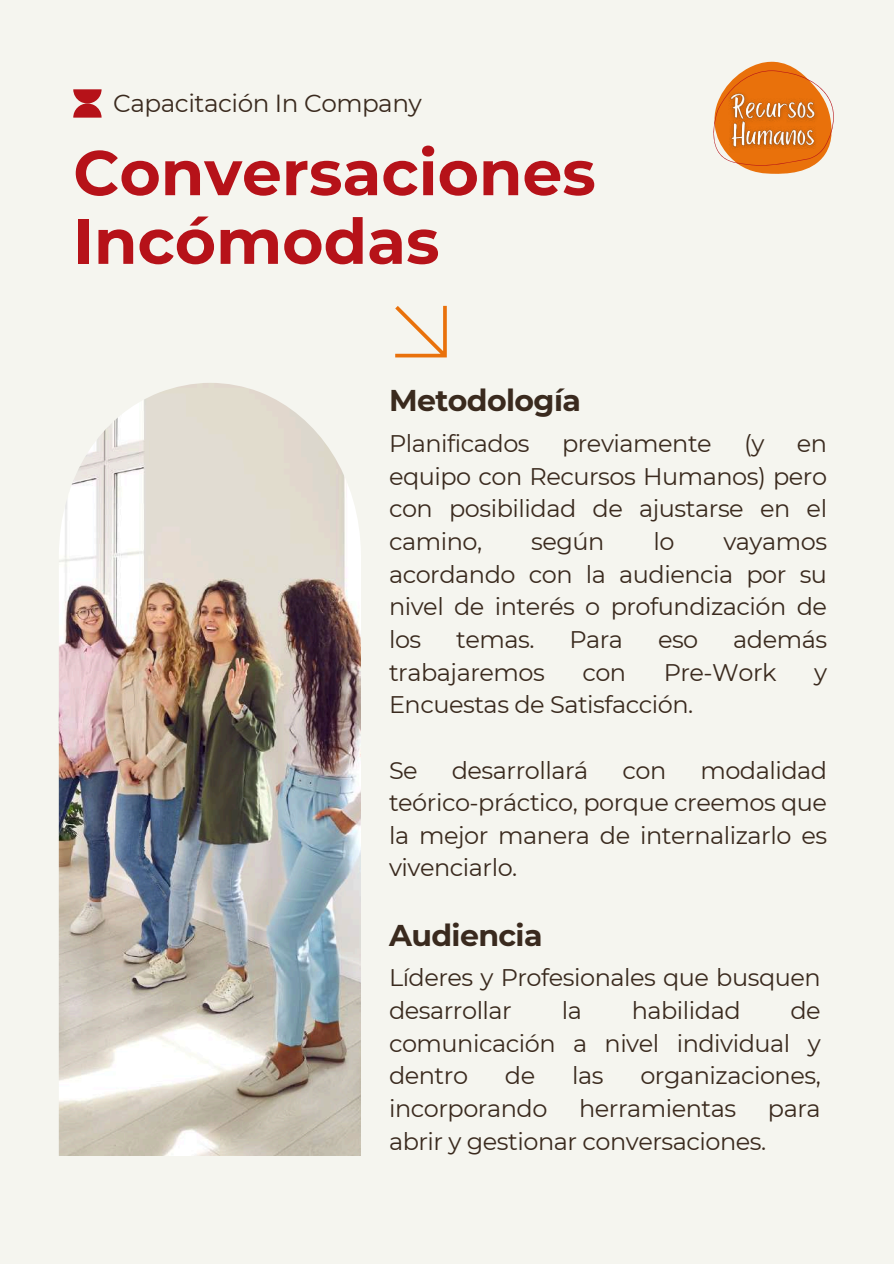
<style>
.page{position:relative;width:894px;height:1264px;background:#fff}
.page>*{position:absolute;margin:0;border:0;box-sizing:border-box;transform-origin:0 0}
.t1{font:700 63px/68.7px "Montserrat";color:#b61219}
.t2{font:700 30px "Montserrat";letter-spacing:-.02em;color:#3a2a1e}
.t3{font:24.75px "Montserrat";letter-spacing:-.02em;color:#3a2a1e}
.t4{font:24px/32.7px "Montserrat";letter-spacing:-.02em;color:#3a2a1e;text-align:justify}
</style>
<div class="page">
<div style="left:0;top:0;width:893px;height:1263px;background:#f5f5ef"></div>
<svg style="left:395px;top:306px;width:51px;height:51px"></svg>
<svg style="left:713px;top:61px;width:120px;height:113px"></svg>
<img style="left:721px;top:87px;width:101px;height:42px">
<img style="left:723px;top:114px;width:98px;height:42px">
<svg style="left:73px;top:89px;width:28px;height:28px"></svg>
<img style="left:59px;top:383px;width:302px;height:772px">
<p class="t3" style="left:113px;top:88px;width:310px">Capacitación In Company</p>
<h1 class="t1" style="left:73px;top:138px;width:524px">Conversaciones<br>Incómodas</h1>
<p class="t2" style="left:389px;top:382px;width:193px">Metodología</p>
<p class="t4" style="left:389px;top:427px;width:142px">Planificados</p>
<p class="t4" style="left:562px;top:427px;width:151px">previamente</p>
<p class="t4" style="left:743px;top:427px;width:22px">(y</p>
<p class="t4" style="left:389px;top:427px;width:439px;text-indent:408px">en equipo con Recursos Humanos) pero con posibilidad de ajustarse en el camino,</p>
<p class="t4" style="left:531px;top:525px;width:75px">según</p>
<p class="t4" style="left:653px;top:525px;width:23px">lo</p>
<p class="t4" style="left:389px;top:525px;width:439px;text-indent:334px">vayamos acordando con la audiencia por su nivel de interés o profundización de los</p>
<p class="t4" style="left:456px;top:623px;width:80px">temas.</p>
<p class="t4" style="left:569px;top:623px;width:55px">Para</p>
<p class="t4" style="left:657px;top:623px;width:42px">eso</p>
<p class="t4" style="left:733px;top:623px;width:95px">además</p>
<p class="t4" style="left:389px;top:655px;width:157px">trabajaremos</p>
<p class="t4" style="left:582px;top:655px;width:45px">con</p>
<p class="t4" style="left:663px;top:655px;width:114px">Pre-Work</p>
<p class="t4" style="left:813px;top:655px;width:15px">y</p>
<p class="t4" style="left:389px;top:688px;width:306px">Encuestas de Satisfacción.</p>
<p class="t4" style="left:389px;top:753px;width:439px;text-indent:311px">modalidad teórico-práctico, porque creemos que la mejor manera de internalizarlo es vivenciarlo.</p>
<p class="t4" style="left:389px;top:753px;width:30px">Se</p>
<p class="t4" style="left:451px;top:753px;width:138px">desarrollará</p>
<p class="t4" style="left:622px;top:753px;width:45px">con</p>
<p class="t2" style="left:389px;top:916px;width:155px">Audiencia</p>
<p class="t4" style="left:389px;top:961px;width:433px">Líderes y Profesionales que busquen desarrollar</p>
<p class="t4" style="left:389px;top:994px;width:433px;text-indent:401px">de comunicación a nivel individual y dentro</p>
<p class="t4" style="left:561px;top:994px;width:22px">la</p>
<p class="t4" style="left:631px;top:994px;width:110px">habilidad</p>
<p class="t4" style="left:505px;top:1059px;width:32px">de</p>
<p class="t4" style="left:572px;top:1059px;width:33px">las</p>
<p class="t4" style="left:640px;top:1059px;width:182px">organizaciones,</p>
<p class="t4" style="left:389px;top:1091px;width:160px">incorporando</p>
<p class="t4" style="left:579px;top:1091px;width:159px">herramientas</p>
<p class="t4" style="left:767px;top:1091px;width:54px">para</p>
<p class="t4" style="left:389px;top:1124px;width:378px">abrir y gestionar conversaciones.</p>
</div>
